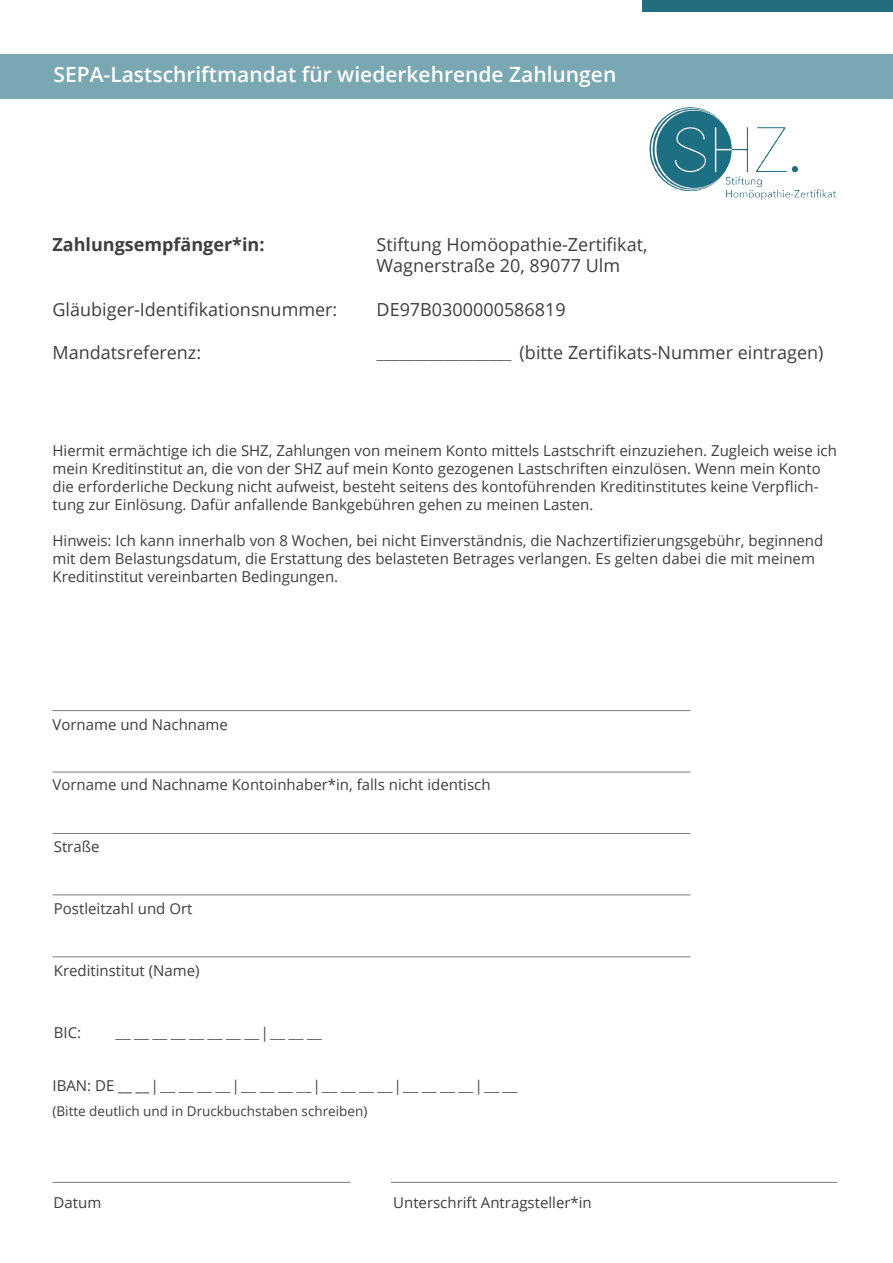
<style>
.page{position:relative;width:893px;height:1263px;background:#fff}
.page>*{position:absolute;margin:0;border:0;box-sizing:border-box;transform-origin:0 0}
.t1{font:600 21px "Open Sans";color:#fff}
.t2{font:18px/21.6px "Open Sans";color:#3e3e3f}
.t3{font:700 18px "Open Sans";color:#3e3e3f}
.t4{font:15px/18px "Open Sans";color:#3e3e3f}
.t5{font:15px "Minion Pro";color:#3e3e3f}
.t6{font:13.5px "Open Sans";color:#3e3e3f}
.s1{font-family:"Minion Pro";font-size:15px}
.s2{font-family:"Open Sans"}
</style>
<div class="page">
<div style="left:643px;top:0;width:250px;height:12px;background:#226e7f"></div>
<img style="left:649px;top:108px;width:187px;height:92px">
<div style="left:0;top:54px;width:893px;height:44px;background:#7aa8b2"></div>
<hr style="left:53px;top:710px;width:637px;height:1px;background:#231f20">
<hr style="left:53px;top:772px;width:637px;height:1px;background:#231f20">
<hr style="left:53px;top:833px;width:637px;height:1px;background:#231f20">
<hr style="left:53px;top:894px;width:637px;height:1px;background:#231f20">
<hr style="left:53px;top:956px;width:637px;height:1px;background:#231f20">
<hr style="left:53px;top:1182px;width:297px;height:1px;background:#231f20">
<hr style="left:391px;top:1182px;width:446px;height:1px;background:#231f20">
<h1 class="t1" style="left:54px;top:60px;width:564px">SEPA-Lastschriftmandat für wiederkehrende Zahlungen</h1>
<p class="t3" style="left:53px;top:232px;width:213px">Zahlungsempfänger*in:</p>
<p class="t2" style="left:377px;top:233px;width:272px">Stiftung Homöopathie-Zertifikat,<br>Wagnerstraße 20, 89077 Ulm</p>
<p class="t2" style="left:53px;top:298px;width:286px">Gläubiger-Identifikationsnummer:</p>
<p class="t2" style="left:377px;top:298px;width:191px">DE97B0300000586819</p>
<p class="t2" style="left:53px;top:341px;width:150px">Mandatsreferenz:</p>
<p class="t2" style="left:377px;top:341px;width:448px"><span class="s1">__________________</span> (bitte Zertifikats-Nummer eintragen)</p>
<p class="t4" style="left:53px;top:441px;width:786px">Hiermit ermächtige ich die SHZ, Zahlungen von meinem Konto mittels Lastschrift einzuziehen. Zugleich weise ich mein Kreditinstitut an, die von der SHZ auf mein Konto gezogenen Lastschriften einzulösen. Wenn mein Konto die erforderliche Deckung nicht aufweist, besteht seitens des kontoführenden Kreditinstitutes keine Verpflich&shy;tung zur Einlösung. Dafür anfallende Bankgebühren gehen zu meinen Lasten.</p>
<p class="t4" style="left:53px;top:531px;width:772px">Hinweis: Ich kann innerhalb von 8 Wochen, bei nicht Einverständnis, die Nachzertifizierungsgebühr, beginnend mit dem Belastungsdatum, die Erstattung des belasteten Betrages verlangen. Es gelten dabei die mit meinem<br>Kreditinstitut vereinbarten Bedingungen.</p>
<p class="t4" style="left:53px;top:715px;width:177px">Vorname und Nachname</p>
<p class="t4" style="left:53px;top:775px;width:440px">Vorname und Nachname Kontoinhaber*in, falls nicht identisch</p>
<p class="t4" style="left:54px;top:837px;width:47px">Straße</p>
<p class="t4" style="left:54px;top:899px;width:140px">Postleitzahl und Ort</p>
<p class="t4" style="left:54px;top:961px;width:147px">Kreditinstitut (Name)</p>
<p class="t4" style="left:54px;top:1023px;width:29px">BIC:</p>
<p class="t5" style="left:116px;top:1023px;width:208px">__ __ __ __ __ __ __ __ | __ __ __</p>
<p class="t5" style="left:53px;top:1076px;width:467px"><span class="s2">IBAN: DE __ __</span> | __ __ __ __ | __ __ __ __ | __ __ __ __ | __ __ __ __ | __ __</p>
<p class="t6" style="left:53px;top:1102px;width:316px">(Bitte deutlich und in Druckbuchstaben schreiben)</p>
<p class="t4" style="left:54px;top:1193px;width:49px">Datum</p>
<p class="t4" style="left:393px;top:1193px;width:200px">Unterschrift Antragsteller*in</p>
</div>
